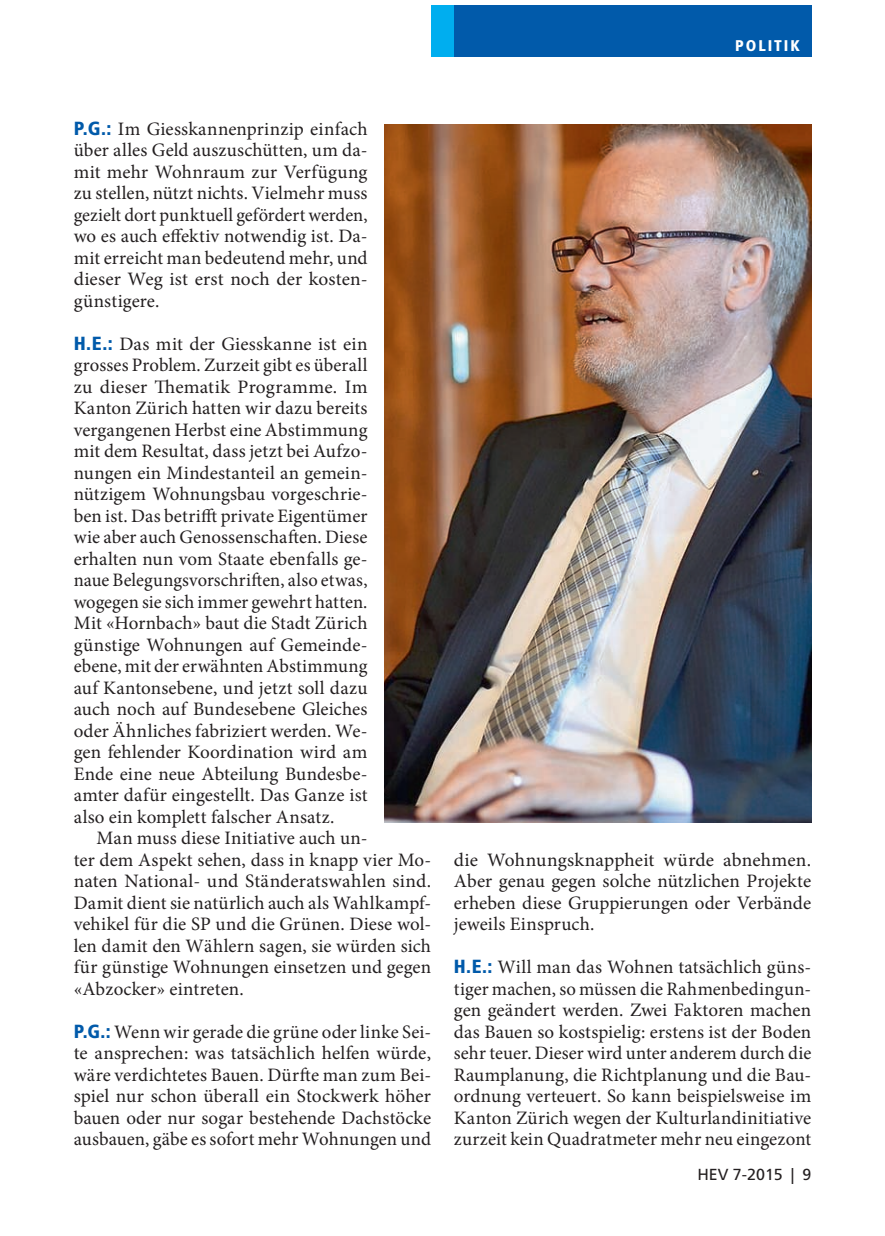
<style>
.page{position:relative;width:885px;height:1236px;background:#fff}
.page>*{position:absolute;margin:0;border:0;box-sizing:border-box;transform-origin:0 0}
.t1{font:19px/21.6px "Minion Pro";letter-spacing:.005em;color:#231f20;text-align:justify}
.t2{font:16px "Frutiger LT";color:#231f20}
.t3{font:900 condensed 15.6px "Frutiger LT Std";letter-spacing:.125em;color:#fff}
.s1{font-family:"Frutiger LT";font-weight:900;font-stretch:condensed;color:#015aaa}
</style>
<div class="page">
<div style="left:431px;top:6px;width:22px;height:51px;background:#00aeef"></div>
<div style="left:453px;top:6px;width:358px;height:51px;background:#015aaa"></div>
<img style="left:384px;top:125px;width:427px;height:698px">
<p class="t3" style="left:735px;top:36px;width:66px">POLITIK</p>
<p class="t1" style="left:74px;top:118px;width:295px"><span class="s1">P.G.:</span> Im Giesskannenprinzip einfach über alles Geld auszuschütten, um da&shy;mit mehr Wohnraum zur Verfügung zu stellen, nützt nichts. Vielmehr muss gezielt dort punktuell gefördert werden, wo es auch effektiv notwendig ist. Da&shy;mit erreicht man bedeutend mehr, und dieser Weg ist erst noch der kosten&shy;günstigere.</p>
<p class="t1" style="left:74px;top:333px;width:295px"><span class="s1">H.E.:</span> Das mit der Giesskanne ist ein grosses Problem. Zurzeit gibt es überall zu dieser Thematik Programme. Im Kanton Zürich hatten wir dazu bereits vergangenen Herbst eine Abstimmung mit dem Resultat, dass jetzt bei Aufzo&shy;nungen ein Mindestanteil an gemein&shy;nützigem Wohnungsbau vorgeschrie&shy;ben ist. Das betrifft private Eigentümer wie aber auch Genossenschaften. Diese erhalten nun vom Staate ebenfalls ge&shy;naue Belegungsvorschriften, also etwas, wogegen sie sich immer gewehrt hatten.<br>Mit «Hornbach» baut die Stadt Zürich günstige Wohnungen auf Gemeinde&shy;ebene, mit der erwähnten Abstimmung auf Kantonsebene, und jetzt soll dazu auch noch auf Bundesebene Gleiches oder Ähnliches fabriziert werden. We&shy;gen fehlender Koordination wird am Ende eine neue Abteilung Bundesbe&shy;amter dafür eingestellt. Das Ganze ist also ein komplett falscher Ansatz.</p>
<p class="t1" style="left:74px;top:827px;width:359px;text-align:left;text-indent:23px">Man muss diese Initiative auch un-<br>ter dem Aspekt sehen, dass in knapp vier Mo&shy;naten National- und Ständeratswahlen sind.<br>Damit dient sie natürlich auch als Wahlkampf&shy;vehikel für die SP und die Grünen. Diese wol&shy;len damit den Wählern sagen, sie würden sich für günstige Wohnungen einsetzen und gegen «Abzocker» eintreten.</p>
<p class="t1" style="left:74px;top:1021px;width:359px"><span class="s1">P.G.:</span> Wenn wir gerade die grüne oder linke Sei&shy;te ansprechen: was tatsächlich helfen würde, wäre verdichtetes Bauen. Dürfte man zum Bei&shy;spiel nur schon überall ein Stockwerk höher bauen oder nur sogar bestehende Dachstöcke ausbauen, gäbe es sofort mehr Wohnungen und</p>
<p class="t1" style="left:453px;top:849px;width:359px">die Wohnungsknappheit würde abnehmen.<br>Aber genau gegen solche nützlichen Projekte erheben diese Gruppierungen oder Verbände jeweils Einspruch.</p>
<p class="t1" style="left:453px;top:956px;width:359px"><span class="s1">H.E.:</span> Will man das Wohnen tatsächlich güns&shy;tiger machen, so müssen die Rahmenbedingun&shy;gen geändert werden. Zwei Faktoren machen das Bauen so kostspielig: erstens ist der Boden sehr teuer. Dieser wird unter anderem durch die Raumplanung, die Richtplanung und die Bau&shy;ordnung verteuert. So kann beispielsweise im Kanton Zürich wegen der Kulturlandinitiative zurzeit kein Quadratmeter mehr neu eingezont</p>
<p class="t2" style="left:697px;top:1165px;width:115px">HEV 7-2015 | 9</p>
</div>
